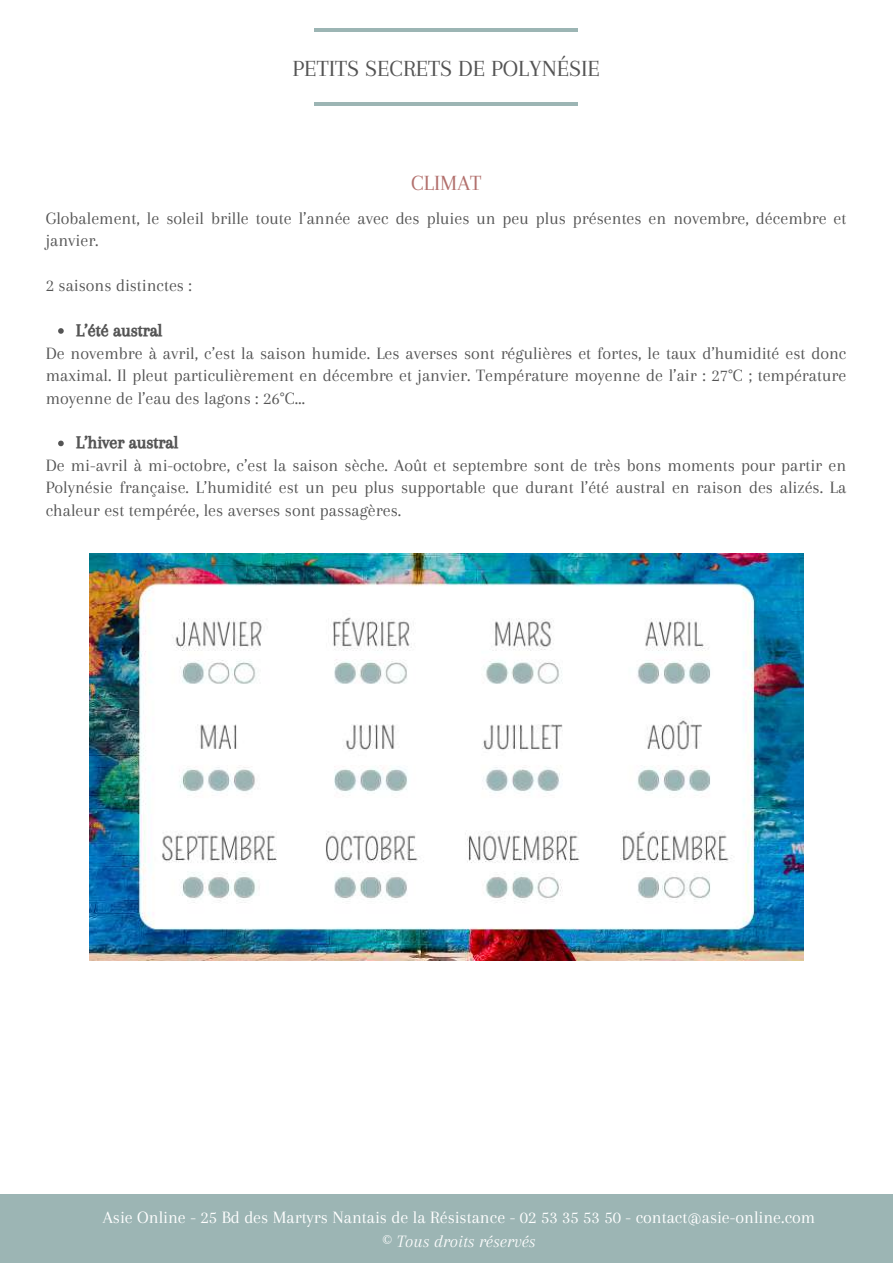
<style>
.page{position:relative;width:893px;height:1264px;background:#fff}
.page>*{position:absolute;margin:0;border:0;box-sizing:border-box;transform-origin:0 0}
.t1{font:24px "Arapey";color:#545454}
.t2{font:22.5px "Arapey";color:#b2706d}
.t3{font:18px/22.5px "Arapey";color:#545454;text-align:justify}
.t4{font:18px/24.8px "Arapey";color:#fff;text-align:center}
.t5{font:18px "CA Generated";color:#545454}
.t6{font:800 15px/20.2px "Open Sans";color:#fff;text-align:center}
.s1{font-style:italic}
</style>
<div class="page">
<hr style="left:315px;top:102px;width:263px;height:3px;background:#9cb5b4">
<hr style="left:315px;top:28px;width:263px;height:3px;background:#9cb5b4">
<div style="left:0;top:1194px;width:892px;height:68px;background:#9cb5b4"></div>
<img style="left:89px;top:553px;width:714px;height:407px">
<svg style="left:58px;top:328px;width:6px;height:6px"></svg>
<svg style="left:58px;top:440px;width:6px;height:6px"></svg>
<h1 class="t1" style="left:292px;top:55px;width:309px">PETITS SECRETS DE POLYNÉSIE</h1>
<p class="t2" style="left:411px;top:171px;width:72px">CLIMAT</p>
<p class="t3" style="left:46px;top:206px;width:802px">Globalement, le soleil brille toute l’année avec des pluies un peu plus présentes en novembre, décembre et janvier.</p>
<p class="t3" style="left:46px;top:274px;width:148px">2 saisons distinctes :</p>
<p class="t5" style="left:76px;top:320px;width:88px">L’été austral</p>
<p class="t3" style="left:46px;top:341px;width:802px">De novembre à avril, c’est la saison humide. Les averses sont régulières et fortes, le taux d’humidité est donc maximal. Il pleut particulièrement en décembre et janvier. Température moyenne de l’air : 27°C ; température moyenne de l’eau des lagons : 26°C…</p>
<p class="t5" style="left:76px;top:433px;width:103px">L’hiver austral</p>
<p class="t3" style="left:46px;top:454px;width:802px">De mi-avril à mi-octobre, c’est la saison sèche. Août et septembre sont de très bons moments pour partir en Polynésie française. L’humidité est un peu plus supportable que durant l’été austral en raison des alizés. La chaleur est tempérée, les averses sont passagères.</p>
<p class="t4" style="left:103px;top:1204px;width:714px">Asie Online - 25 Bd des Martyrs Nantais de la Résistance - 02 53 35 53 50 - contact@asie-online.com © <span class="s1">Tous droits réservés</span></p>
<p class="t6" style="left:144px;top:1207px;width:632px">Asie Online - 1 Beauregard 44120 Vertou - 02 53 35 53 50 - contact@asie-online.com © <span class="s1">Tous droits réservés</span></p>
</div>
